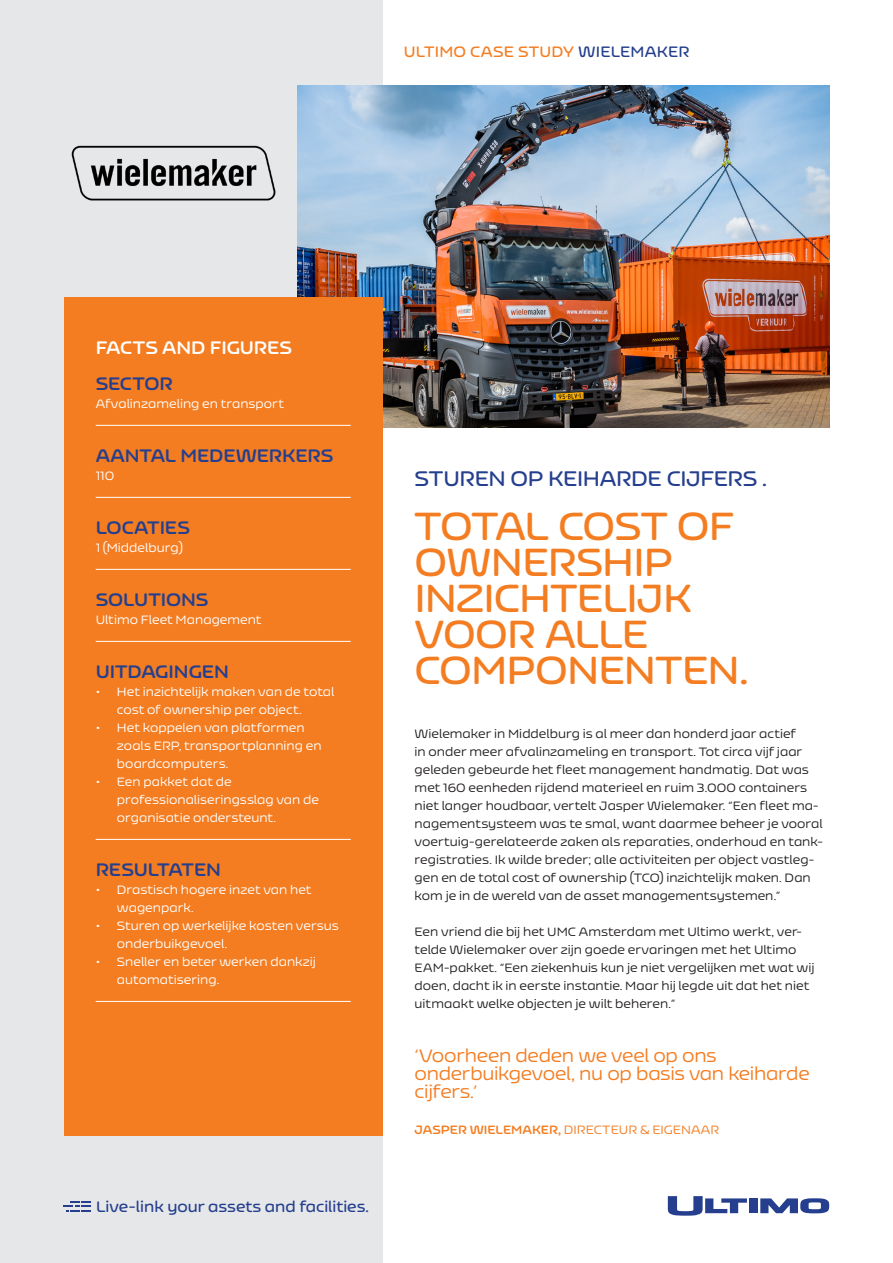
<style>
.page{position:relative;width:893px;height:1263px;background:#fff}
.page>*{position:absolute;margin:0;border:0;box-sizing:border-box;transform-origin:0 0}
._03-CASE_TITEL{font:600 39px/36px "Nizzoli Alt Rd";letter-spacing:-.025em;color:#f47d21}
._02-SUBTITEL{font:600 21px "Nizzoli Alt Rd";letter-spacing:-.015em;color:#253f8e}
._06-KLEINE_QUOTE{font:18px/18px "Nizzoli Alt Rd";letter-spacing:-.015em;color:#f47d21}
._10-F_F_FACT{font:700 18px "Nizzoli Alt Rd";letter-spacing:-.005em;color:#253f8e}
.t1{font:700 18px "Nizzoli Alt Rd";letter-spacing:-.005em;color:#fff}
.t2{font:600 15px "Nizzoli Alt Rd";color:#253f8e}
._01-CASE_HEADER{font:600 15px "Nizzoli Alt Rd";letter-spacing:.01em;color:#f47d21}
._05-BODY{font:12px/18px "Nizzoli Alt Rd";color:#231f20}
._11-F_F_FIGURE{font:12px/18px "Nizzoli Alt Rd";color:#fff}
._08-QUOTE_AFSLUITER{font:12px "Nizzoli Alt Rd";color:#f47d21}
.s1{color:#253f8e}
.s2{font-weight:700}
</style>
<div class="page">
<div style="left:0;top:0;width:383px;height:1263px;background:#e6e7e9"></div>
<img style="left:298px;top:85px;width:531px;height:342px">
<img style="left:71px;top:145px;width:205px;height:56px">
<div style="left:64px;top:298px;width:319px;height:838px;background:#f47d21"></div>
<hr style="left:96px;top:425px;width:255px;height:1px;background:#fff">
<hr style="left:96px;top:497px;width:255px;height:1px;background:#fff">
<hr style="left:96px;top:569px;width:255px;height:1px;background:#fff">
<hr style="left:96px;top:641px;width:255px;height:1px;background:#fff">
<hr style="left:96px;top:839px;width:255px;height:1px;background:#fff">
<hr style="left:96px;top:1001px;width:255px;height:1px;background:#fff">
<svg style="left:64px;top:1201px;width:26px;height:11px"></svg>
<svg style="left:668px;top:1196px;width:79px;height:20px"></svg>
<div style="left:749px;top:1198px;width:9px;height:15px;background:#253f8e"></div>
<svg style="left:760px;top:1198px;width:69px;height:15px"></svg>
<p class="_01-CASE_HEADER" style="left:404px;top:43px;width:287px">ULTIMO CASE STUDY <span class="s1">WIELEMAKER</span></p>
<p class="t1" style="left:96px;top:337px;width:198px">FACTS AND FIGURES</p>
<p class="_10-F_F_FACT" style="left:96px;top:373px;width:79px">SECTOR</p>
<p class="_11-F_F_FIGURE" style="left:96px;top:395px;width:190px">Afvalinzameling en transport</p>
<p class="_10-F_F_FACT" style="left:96px;top:445px;width:239px">AANTAL MEDEWERKERS</p>
<p class="_11-F_F_FIGURE" style="left:96px;top:467px;width:20px">110</p>
<p class="_10-F_F_FACT" style="left:96px;top:517px;width:96px">LOCATIES</p>
<p class="_11-F_F_FIGURE" style="left:96px;top:539px;width:89px">1 (Middelburg)</p>
<p class="_10-F_F_FACT" style="left:96px;top:589px;width:114px">SOLUTIONS</p>
<p class="_11-F_F_FIGURE" style="left:96px;top:611px;width:167px">Ultimo Fleet Management</p>
<p class="_10-F_F_FACT" style="left:96px;top:661px;width:135px">UITDAGINGEN</p>
<p class="_11-F_F_FIGURE" style="left:117px;top:683px;width:219px;text-indent:-21px">• Het inzichtelijk maken van de total cost of ownership per object.</p>
<p class="_11-F_F_FIGURE" style="left:117px;top:719px;width:206px;text-indent:-21px">• Het koppelen van platformen zoals ERP, transportplanning en boardcomputers.</p>
<p class="_11-F_F_FIGURE" style="left:117px;top:773px;width:204px;text-indent:-21px">• Een pakket dat de professionaliseringsslag van de organisatie ondersteunt.</p>
<p class="_10-F_F_FACT" style="left:96px;top:859px;width:127px">RESULTATEN</p>
<p class="_11-F_F_FIGURE" style="left:117px;top:881px;width:196px;text-indent:-21px">• Drastisch hogere inzet van het wagenpark.</p>
<p class="_11-F_F_FIGURE" style="left:117px;top:917px;width:223px;text-indent:-21px">• Sturen op werkelijke kosten versus onderbuikgevoel.</p>
<p class="_11-F_F_FIGURE" style="left:117px;top:953px;width:201px;text-indent:-21px">• Sneller en beter werken dankzij automatisering.</p>
<p class="t2" style="left:96px;top:1198px;width:274px">Live-link your assets and facilities.</p>
<p class="_02-SUBTITEL" style="left:415px;top:466px;width:354px">STUREN OP KEIHARDE CIJFERS .</p>
<p class="_03-CASE_TITEL" style="left:415px;top:508px;width:335px">TOTAL COST OF<br>OWNERSHIP<br>INZICHTELIJK<br>VOOR ALLE<br>COMPONENTEN.</p>
<p class="_05-BODY" style="left:415px;top:725px;width:410px">Wielemaker in Middelburg is al meer dan honderd jaar actief<br>in onder meer afvalinzameling en transport. Tot circa vijf jaar geleden gebeurde het fleet management handmatig. Dat was met 160 eenheden rijdend materieel en ruim 3.000 containers niet langer houdbaar, vertelt Jasper Wielemaker. “Een fleet ma&shy;nagementsysteem was te smal, want daarmee beheer je vooral voertuig-gerelateerde zaken als reparaties, onderhoud en tank&shy;registraties. Ik wilde breder; alle activiteiten per object vastleg&shy;gen en de total cost of ownership (TCO) inzichtelijk maken. Dan kom je in de wereld van de asset managementsystemen.”</p>
<p class="_05-BODY" style="left:415px;top:923px;width:401px">Een vriend die bij het UMC Amsterdam met Ultimo werkt, ver&shy;telde Wielemaker over zijn goede ervaringen met het Ultimo EAM-pakket. “Een ziekenhuis kun je niet vergelijken met wat wij doen, dacht ik in eerste instantie. Maar hij legde uit dat het niet uitmaakt welke objecten je wilt beheren.”</p>
<p class="_06-KLEINE_QUOTE" style="left:415px;top:1046px;width:397px">‘Voorheen deden we veel op ons onderbuikgevoel, nu op basis van keiharde cijfers.’</p>
<p class="_08-QUOTE_AFSLUITER" style="left:415px;top:1123px;width:306px"><span class="s2">JASPER WIELEMAKER,</span> DIRECTEUR &amp; EIGENAAR</p>
</div>
